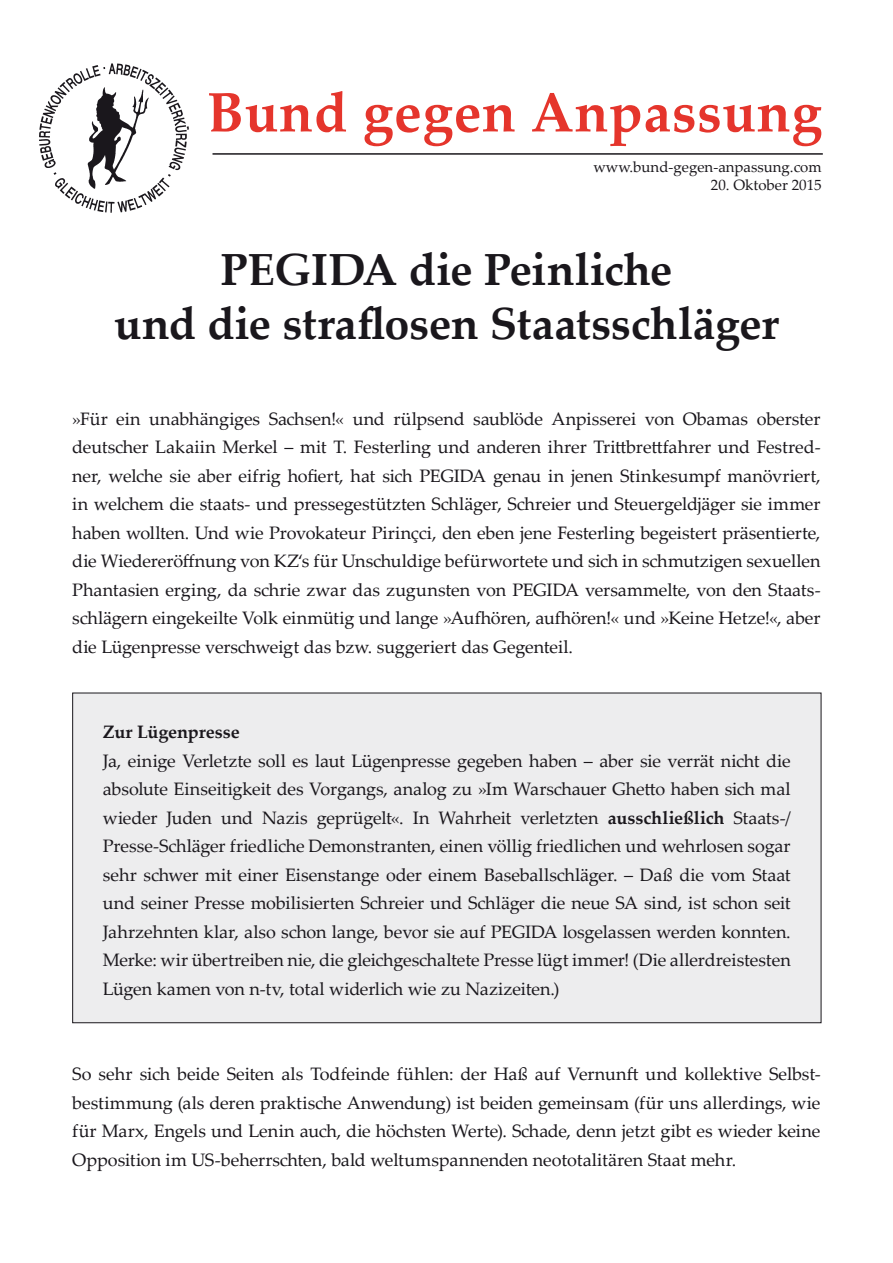
<style>
.page{position:relative;width:893px;height:1263px;background:#fff}
.page>*{position:absolute;margin:0;border:0;box-sizing:border-box;transform-origin:0 0}
.t1{font:700 55.5px "Palatino Linotype";letter-spacing:.01em;color:#e5352c}
.t2{font:700 45px/54px "Palatino Linotype";letter-spacing:-.005em;color:#1a171c;text-align:center}
.t3{font:18px/28.5px "Palatino Linotype";letter-spacing:-.005em;color:#1a171c;text-align:justify}
.t4{font:700 18px "Palatino Linotype";letter-spacing:-.005em;color:#1a171c}
.t5{font:15px "Palatino Linotype";color:#1a171c}
.s1{font-weight:700}
</style>
<div class="page">
<hr style="left:212px;top:153px;width:611px;height:2px;background:#1a171c">
<img style="left:39px;top:63px;width:150px;height:150px">
<div style="left:73px;top:693px;width:748px;height:330px;background:#ededee"></div>
<h1 class="t1" style="left:207px;top:73px;width:616px">Bund gegen Anpassung</h1>
<p class="t5" style="left:593px;top:157px;width:230px">www.bund-gegen-anpassung.com</p>
<p class="t5" style="left:711px;top:175px;width:112px">20. Oktober 2015</p>
<h2 class="t2" style="left:114px;top:241px;width:666px">PEGIDA die Peinliche<br>und die straflosen Staatsschläger</h2>
<p class="t3" style="left:72px;top:403px;width:750px">»Für ein unabhängiges Sachsen!« und rülpsend saublöde Anpisserei von Obamas oberster deutscher Lakaiin Merkel – mit T. Festerling und anderen ihrer Trittbrettfahrer und Festred&shy;ner, welche sie aber eifrig hofiert, hat sich PEGIDA genau in jenen Stinkesumpf manövriert, in welchem die staats- und pressegestützten Schläger, Schreier und Steuergeldjäger sie immer haben wollten. Und wie Provokateur Pirinçci, den eben jene Festerling begeistert präsentierte, die Wiedereröffnung von KZ‘s für Unschuldige befürwortete und sich in schmutzigen sexuellen Phantasien erging, da schrie zwar das zugunsten von PEGIDA versammelte, von den Staats&shy;schlägern eingekeilte Volk einmütig und lange »Aufhören, aufhören!« und »Keine Hetze!«, aber die Lügenpresse verschweigt das bzw. suggeriert das Gegenteil.</p>
<p class="t4" style="left:103px;top:719px;width:139px">Zur Lügenpresse</p>
<p class="t3" style="left:103px;top:745px;width:690px">Ja, einige Verletzte soll es laut Lügenpresse gegeben haben – aber sie verrät nicht die absolute Einseitigkeit des Vorgangs, analog zu »Im Warschauer Ghetto haben sich mal wieder Juden und Nazis geprügelt«. In Wahrheit verletzten <span class="s1">ausschließlich</span> Staats-/ Presse-Schläger friedliche Demonstranten, einen völlig friedlichen und wehrlosen sogar sehr schwer mit einer Eisenstange oder einem Baseballschläger. – Daß die vom Staat und seiner Presse mobilisierten Schreier und Schläger die neue SA sind, ist schon seit Jahrzehnten klar, also schon lange, bevor sie auf PEGIDA losgelassen werden konnten.<br>Merke: wir übertreiben nie, die gleichgeschaltete Presse lügt immer! (Die allerdreistesten Lügen kamen von n-tv, total widerlich wie zu Nazizeiten.)</p>
<p class="t3" style="left:72px;top:1059px;width:750px">So sehr sich beide Seiten als Todfeinde fühlen: der Haß auf Vernunft und kollektive Selbst&shy;bestimmung (als deren praktische Anwendung) ist beiden gemeinsam (für uns allerdings, wie für Marx, Engels und Lenin auch, die höchsten Werte). Schade, denn jetzt gibt es wieder keine Opposition im US-beherrschten, bald weltumspannenden neototalitären Staat mehr.</p>
</div>
